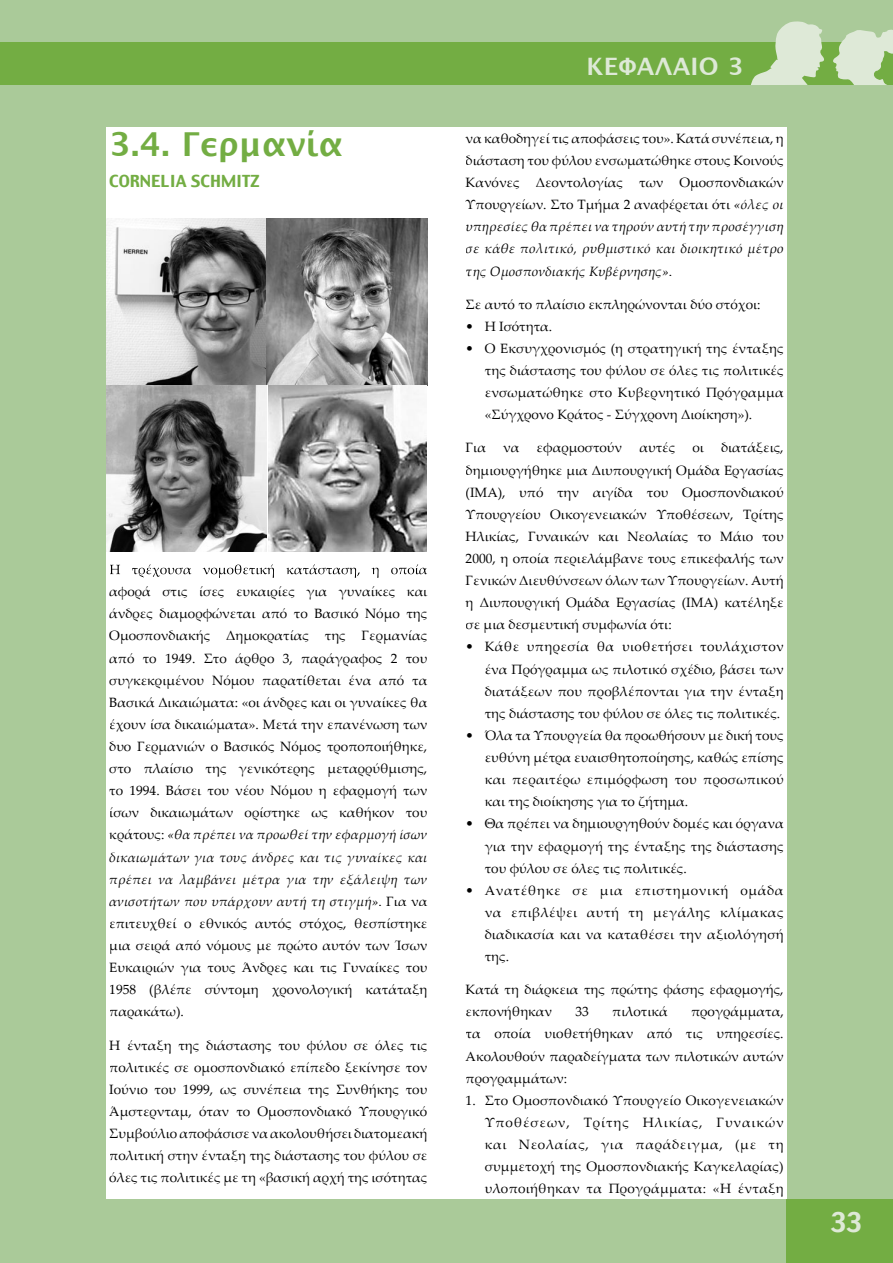
<style>
.page{position:relative;width:893px;height:1263px;background:#aaca99}
.page>*{position:absolute;margin:0;border:0;box-sizing:border-box;transform-origin:0 0}
.t1{font:700 33px "Lucida Grande";letter-spacing:.005em;color:#73ad43}
.t2{font:27px "Charcoal";color:#dee9d7}
.t3{font:700 24px "Lucida Grande";letter-spacing:.01em;color:#dee9d7}
.t4{font:16.5px "Charcoal";color:#73ad43}
.t5{font:13.5px/22px "Palatino Linotype";color:#000;text-align:justify}
.s1{font-style:italic}
</style>
<div class="page">
<div style="left:0;top:43px;width:893px;height:42px;background:#73ad43"></div>
<div style="left:787px;top:1199px;width:106px;height:64px;background:#73ad43"></div>
<svg style="left:751px;top:21px;width:73px;height:64px"></svg>
<svg style="left:833px;top:29px;width:60px;height:56px"></svg>
<div style="left:106px;top:128px;width:681px;height:1071px;background:#fff"></div>
<svg style="left:110px;top:564px;width:317px;height:14px"></svg>
<img style="left:106px;top:218px;width:321px;height:334px">
<svg style="left:266px;top:218px;width:161px;height:168px;background:#8a8a8a"></svg>
<svg style="left:106px;top:385px;width:161px;height:166px;background:#868686"></svg>
<svg style="left:268px;top:386px;width:158px;height:166px;background:#929292"></svg>
<h1 class="t1" style="left:109px;top:126px;width:235px">3.4. Γερμανία</h1>
<p class="t4" style="left:109px;top:170px;width:152px">CORNELIA SCHMITZ</p>
<p class="t5" style="left:109px;top:580px;width:320px">αφορά στις ίσες ευκαιρίες για γυναίκες και άνδρες διαµορφώνεται από το Βασικό Νόµο της Οµοσπονδιακής Δηµοκρατίας της Γερµανίας από το 1949. Στο άρθρο 3, παράγραφος 2 του συγκεκριµένου Νόµου παρατίθεται ένα από τα Βασικά Δικαιώµατα: «οι άνδρες και οι γυναίκες θα έχουν ίσα δικαιώµατα». Μετά την επανένωση των δυο Γερµανιών ο Βασικός Νόµος τροποποιήθηκε, στο πλαίσιο της γενικότερης µεταρρύθµισης, το 1994. Βάσει του νέου Νόµου η εφαρµογή των ίσων δικαιωµάτων ορίστηκε ως καθήκον του κράτους: <span class="s1">«θα πρέπει να προωθεί την εφαρµογή ίσων δικαιωµάτων για τους άνδρες και τις γυναίκες και πρέπει να λαµβάνει µέτρα για την εξάλειψη των ανισοτήτων που υπάρχουν αυτή τη στιγµή»</span>. Για να επιτευχθεί ο εθνικός αυτός στόχος, θεσπίστηκε µια σειρά από νόµους µε πρώτο αυτόν των Ίσων Ευκαιριών για τους Άνδρες και τις Γυναίκες του 1958 (βλέπε σύντοµη χρονολογική κατάταξη παρακάτω).</p>
<p class="t5" style="left:109px;top:1033px;width:320px">Η ένταξη της διάστασης του φύλου σε όλες τις πολιτικές σε οµοσπονδιακό επίπεδο ξεκίνησε τον Ιούνιο του 1999, ως συνέπεια της Συνθήκης του Άµστερνταµ, όταν το Οµοσπονδιακό Υπουργικό Συµβούλιο αποφάσισε να ακολουθήσει διατοµεακή πολιτική στην ένταξη της διάστασης του φύλου σε όλες τις πολιτικές µε τη «βασική αρχή της ισότητας</p>
<h3 class="t3" style="left:586px;top:53px;width:159px">ΚΕΦΑΛΑΙΟ 3</h3>
<p class="t5" style="left:466px;top:127px;width:320px">να καθοδηγεί τις αποφάσεις του». Κατά συνέπεια, η διάσταση του φύλου ενσωµατώθηκε στους Κοινούς Κανόνες Δεοντολογίας των Οµοσπονδιακών Υπουργείων. Στο Τµήµα 2 αναφέρεται ότι <span class="s1">«όλες οι υπηρεσίες θα πρέπει να τηρούν αυτή την προσέγγιση σε κάθε πολιτικό, ρυθµιστικό και διοικητικό µέτρο της Οµοσπονδιακής Κυβέρνησης»</span>.</p>
<p class="t5" style="left:466px;top:293px;width:296px">Σε αυτό το πλαίσιο εκπληρώνονται δύο στόχοι:</p>
<p class="t5" style="left:466px;top:315px;width:88px">• Η Ισότητα.</p>
<p class="t5" style="left:485px;top:337px;width:300px;text-indent:-19px">• Ο Εκσυγχρονισµός (η στρατηγική της ένταξης της διάστασης του φύλου σε όλες τις πολιτικές ενσωµατώθηκε στο Κυβερνητικό Πρόγραµµα «Σύγχρονο Κράτος - Σύγχρονη Διοίκηση»).</p>
<p class="t5" style="left:466px;top:436px;width:22px">Για</p>
<p class="t5" style="left:503px;top:436px;width:18px">να</p>
<p class="t5" style="left:537px;top:436px;width:87px">εφαρµοστούν</p>
<p class="t5" style="left:639px;top:436px;width:37px">αυτές</p>
<p class="t5" style="left:692px;top:436px;width:13px">οι</p>
<p class="t5" style="left:466px;top:436px;width:320px;text-indent:255px">διατάξεις, δηµιουργήθηκε µια Διυπουργική Οµάδα Εργασίας (ΙΜΑ), υπό την αιγίδα του Οµοσπονδιακού Υπουργείου Οικογενειακών Υποθέσεων, Τρίτης Ηλικίας, Γυναικών και Νεολαίας το Μάιο του 2000, η οποία περιελάµβανε τους επικεφαλής των Γενικών Διευθύνσεων όλων των Υπουργείων. Αυτή η Διυπουργική Οµάδα Εργασίας (ΙΜΑ) κατέληξε σε µια δεσµευτική συµφωνία ότι:</p>
<p class="t5" style="left:485px;top:635px;width:300px;text-indent:-19px">• Κάθε υπηρεσία θα υιοθετήσει τουλάχιστον ένα Πρόγραµµα ως πιλοτικό σχέδιο, βάσει των διατάξεων που προβλέπονται για την ένταξη της διάστασης του φύλου σε όλες τις πολιτικές.</p>
<p class="t5" style="left:485px;top:724px;width:300px;text-indent:-19px">• Όλα τα Υπουργεία θα προωθήσουν µε δική τους ευθύνη µέτρα ευαισθητοποίησης, καθώς επίσης και περαιτέρω επιµόρφωση του προσωπικού και της διοίκησης για το ζήτηµα.</p>
<p class="t5" style="left:485px;top:812px;width:300px;text-indent:-19px">• Θα πρέπει να δηµιουργηθούν δοµές και όργανα για την εφαρµογή της ένταξης της διάστασης του φύλου σε όλες τις πολιτικές.</p>
<p class="t5" style="left:485px;top:878px;width:300px;text-indent:-19px">• Ανατέθηκε σε µια επιστηµονική οµάδα να επιβλέψει αυτή τη µεγάλης κλίµακας διαδικασία και να καταθέσει την αξιολόγησή της.</p>
<p class="t5" style="left:466px;top:978px;width:320px">Κατά τη διάρκεια της πρώτης φάσης εφαρµογής, εκπονήθηκαν</p>
<p class="t5" style="left:466px;top:1000px;width:320px;text-indent:225px">προγράµµατα, τα οποία υιοθετήθηκαν από τις υπηρεσίες.<br>Ακολουθούν παραδείγµατα των πιλοτικών αυτών προγραµµάτων:</p>
<p class="t5" style="left:485px;top:1089px;width:300px;text-indent:-19px">1. Στο Οµοσπονδιακό Υπουργείο Οικογενειακών Υποθέσεων, Τρίτης Ηλικίας, Γυναικών και Νεολαίας, για παράδειγµα, (µε τη συµµετοχή της Οµοσπονδιακής Καγκελαρίας) υλοποιήθηκαν τα Προγράµµατα: «Η ένταξη</p>
<p class="t5" style="left:575px;top:1000px;width:15px">33</p>
<p class="t5" style="left:612px;top:1000px;width:57px">πιλοτικά</p>
<h2 class="t2" style="left:830px;top:1204px;width:33px">33</h2>
</div>
